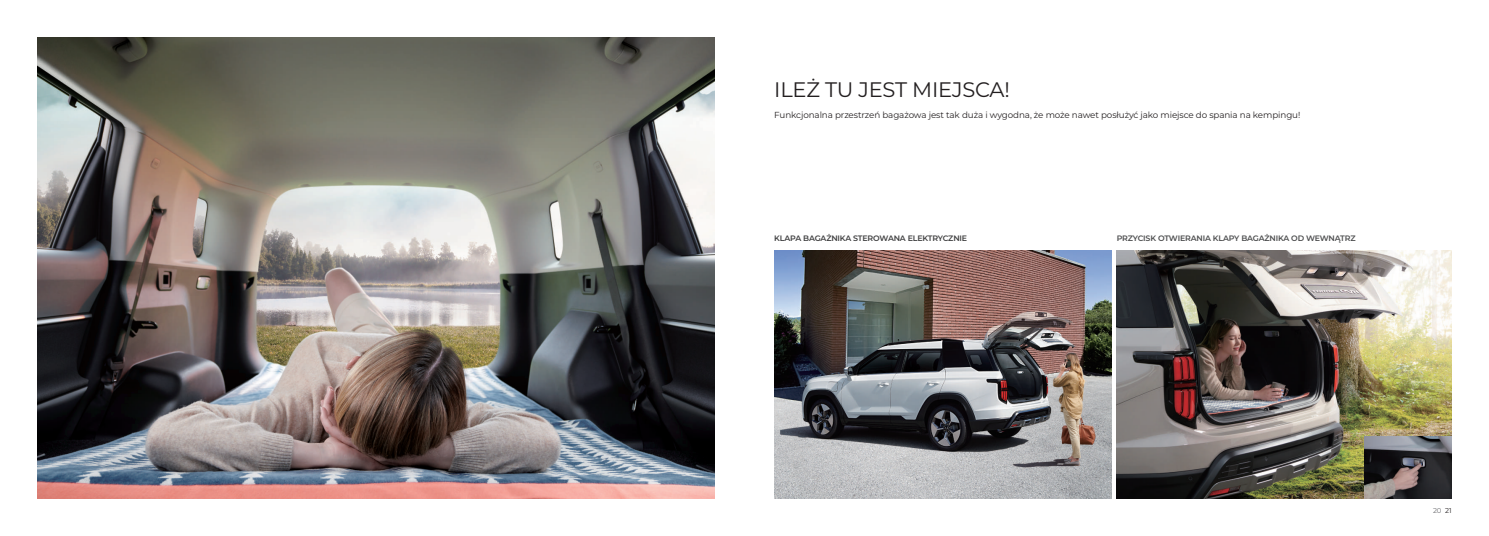
<style>
.page{position:relative;width:1489px;height:536px;background:#fff}
.page>*{position:absolute;margin:0;border:0;box-sizing:border-box;transform-origin:0 0}
.t1{font:21px "Montserrat";letter-spacing:-.01em;color:#231f20}
.t2{font:8.75px "Montserrat";letter-spacing:-.01em;color:#231f20}
.t3{font:600 7.88px "Montserrat";letter-spacing:-.02em;color:#4b4c4d}
.t4{font:600 7.88px "Montserrat";letter-spacing:-.02em;color:#3e3e3f}
.t5{font:7px "Montserrat";color:#6c6d70}
.s1{color:#231f20}
</style>
<div class="page">
<img style="left:37px;top:37px;width:677px;height:462px">
<img style="left:774px;top:251px;width:337px;height:248px">
<img style="left:1116px;top:251px;width:335px;height:248px">
<img style="left:1364px;top:437px;width:87px;height:62px">
<h1 class="t1" style="left:774px;top:75px;width:237px">ILEŻ TU JEST MIEJSCA!</h1>
<p class="t2" style="left:774px;top:109px;width:527px">Funkcjonalna przestrzeń bagażowa jest tak duża i wygodna, że może nawet posłużyć jako miejsce do spania na kempingu!</p>
<p class="t4" style="left:774px;top:233px;width:194px">KLAPA BAGAŻNIKA STEROWANA ELEKTRYCZNIE</p>
<p class="t3" style="left:1116px;top:233px;width:240px">PRZYCISK OTWIERANIA KLAPY BAGAŻNIKA OD WEWNĄTRZ</p>
<p class="t5" style="left:1432px;top:505px;width:20px">20 <span class="s1">21</span></p>
</div>
